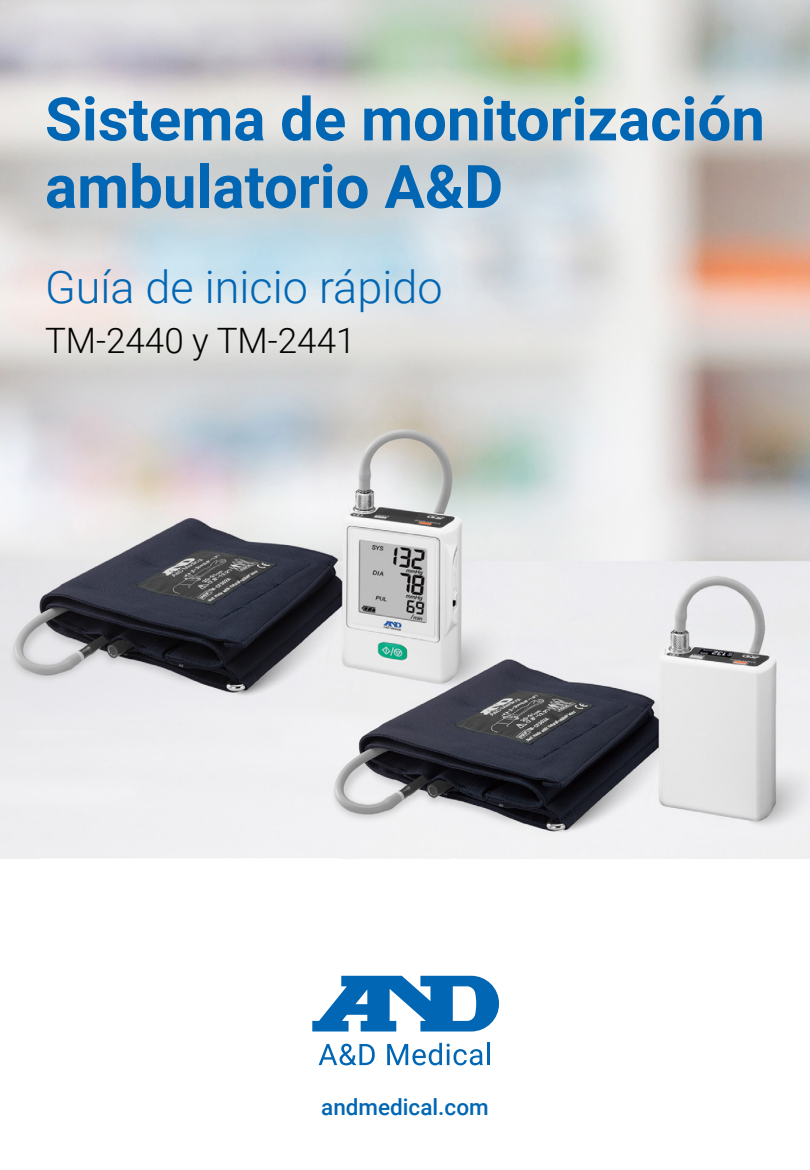
<style>
.page{position:relative;width:810px;height:1170px;background:#fff}
.page>*{position:absolute;margin:0;border:0;box-sizing:border-box;transform-origin:0 0}
.t1{font:700 60px/67.5px "Roboto";color:#0166b3}
.t2{font:300 45px "Roboto";color:#0166b3}
.t3{font:300 35px "Roboto";color:#040503}
.t4{font:500 22.5px "Roboto";color:#0166b3}
</style>
<div class="page">
<img style="left:0;top:0;width:810px;height:859px">
<svg style="left:319px;top:1044px;width:56px;height:21px"></svg>
<svg style="left:387px;top:1043px;width:96px;height:22px"></svg>
<hr style="left:487px;top:1043px;width:3px;height:22px;background:#0166b3">
<svg style="left:312px;top:976px;width:187px;height:56px"></svg>
<p class="t1" style="left:45px;top:83px;width:721px">Sistema de monitorización ambulatorio A&amp;D</p>
<p class="t2" style="left:45px;top:255px;width:399px">Guía de inicio rápido</p>
<p class="t3" style="left:45px;top:316px;width:312px">TM-2440 y TM-2441</p>
<p class="t4" style="left:321px;top:1092px;width:169px">andmedical.com</p>
</div>
